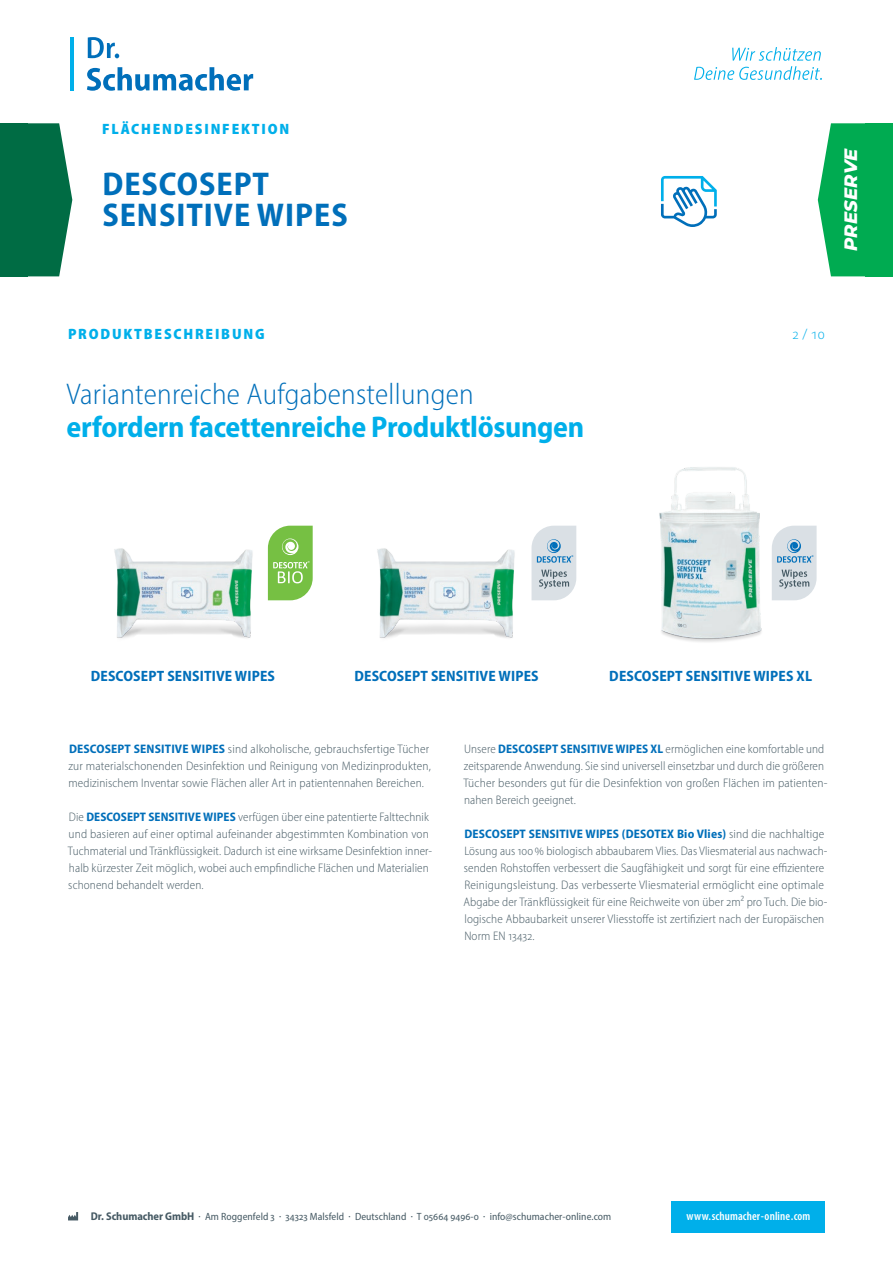
<style>
.page{position:relative;width:893px;height:1263px;background:#fff}
.page>*{position:absolute;margin:0;border:0;box-sizing:border-box;transform-origin:0 0}
.t1{font:700 semi-condensed 33px/30.8px "Myriad Pro";letter-spacing:.03em;color:#006fba}
.t2{font:700 semi-condensed 30px "Myriad Pro";letter-spacing:-.01em;color:#00afea}
.t3{font:300 semi-condensed 30px "Myriad Pro";letter-spacing:.01em;color:#006fba}
.t4{font:italic 800 18px "Montserrat";color:#fff}
.Fliesstext{font:700 semi-condensed 15px "Myriad Pro";letter-spacing:.01em;color:#006fba}
.Ueberschrift_cyan{font:900 semi-condensed 15px "Myriad Pro";letter-spacing:.12em;color:#00afea}
.t5{font:300 semi-condensed 15px "Myriad Pro";color:#00afea}
.Fliesstext-2{font:300 semi-condensed 12.3px/17px "Myriad Pro";letter-spacing:.01em;color:#465a64}
.t6{font:600 condensed 12px "Myriad Pro";letter-spacing:.01em;color:#fff}
.t7{font:semi-condensed 10.5px "Myriad Pro";letter-spacing:.005em;color:#465a64}
.s1{font-weight:700;color:#006fba}
.s2{font-weight:700;font-size:11.25px}
</style>
<div class="page">
<svg style="left:661px;top:176px;width:56px;height:51px"></svg>
<svg style="left:28px;top:123px;width:44px;height:153px"></svg>
<div style="left:865px;top:123px;width:28px;height:153px;background:#00ab51"></div>
<svg style="left:818px;top:123px;width:47px;height:153px"></svg>
<div style="left:0;top:123px;width:28px;height:153px;background:#006c44"></div>
<hr style="left:70px;top:37px;width:4px;height:53px;background:#00afea">
<svg style="left:87px;top:67px;width:166px;height:24px"></svg>
<svg style="left:88px;top:37px;width:31px;height:21px"></svg>
<svg style="left:694px;top:47px;width:128px;height:33px"></svg>
<div style="left:672px;top:1201px;width:153px;height:32px;background:#00afea"></div>
<svg style="left:68px;top:1212px;width:10px;height:8px"></svg>
<img style="left:377px;top:548px;width:138px;height:90px">
<img style="left:659px;top:467px;width:134px;height:175px">
<img style="left:114px;top:547px;width:154px;height:91px">
<svg style="left:268px;top:526px;width:45px;height:74px"></svg>
<svg style="left:531px;top:526px;width:45px;height:74px"></svg>
<svg style="left:772px;top:526px;width:45px;height:74px"></svg>
<p class="Ueberschrift_cyan" style="left:102px;top:119px;width:189px">FLÄCHENDESINFEKTION</p>
<h1 class="t1" style="left:102px;top:168px;width:247px">DESCOSEPT<br>SENSITIVE WIPES</h1>
<p class="Ueberschrift_cyan" style="left:68px;top:324px;width:198px">PRODUKTBESCHREIBUNG</p>
<p class="t3" style="left:67px;top:376px;width:409px">Variantenreiche Aufgabenstellungen</p>
<p class="t2" style="left:67px;top:407px;width:519px">erfordern facettenreiche Produktlösungen</p>
<h3 class="t4" style="left:838px;top:251px;width:105px;rotate:-90deg">PRESERVE</h3>
<p class="t5" style="left:792px;top:325px;width:34px">2 / 10</p>
<p class="Fliesstext" style="left:91px;top:666px;width:186px">DESCOSEPT SENSITIVE WIPES</p>
<p class="Fliesstext" style="left:354px;top:666px;width:186px">DESCOSEPT SENSITIVE WIPES</p>
<p class="Fliesstext" style="left:609px;top:666px;width:204px">DESCOSEPT SENSITIVE WIPES XL</p>
<p class="Fliesstext-2" style="left:68px;top:740px;width:364px"><span class="s1">DESCOSEPT SENSITIVE WIPES</span> sind alkoholische, gebrauchsfertige Tücher zur materialschonenden Desinfektion und Reinigung von Medizinprodukten, medizinischem Inventar sowie Flächen aller Art in patientennahen Bereichen.</p>
<p class="Fliesstext-2" style="left:68px;top:808px;width:366px">Die <span class="s1">DESCOSEPT SENSITIVE WIPES</span> verfügen über eine patentierte Falttechnik und basieren auf einer optimal aufeinander abgestimmten Kombination von Tuchmaterial und Tränkflüssigkeit. Dadurch ist eine wirksame Desinfektion inner&shy;halb kürzester Zeit möglich, wobei auch empfindliche Flächen und Materialien schonend behandelt werden.</p>
<p class="Fliesstext-2" style="left:463px;top:740px;width:366px">Unsere <span class="s1">DESCOSEPT SENSITIVE WIPES XL</span> ermöglichen eine komfortable und zeitsparende Anwendung. Sie sind universell einsetzbar und durch die größeren Tücher besonders gut für die Desinfektion von großen Flächen im patienten&shy;nahen Bereich geeignet.</p>
<p class="Fliesstext-2" style="left:463px;top:825px;width:366px"><span class="s1">DESCOSEPT SENSITIVE WIPES (DESOTEX Bio Vlies)</span> sind die nachhaltige Lösung aus 100% biologisch abbaubarem Vlies. Das Vliesmaterial aus nachwach&shy;senden Rohstoffen verbessert die Saugfähigkeit und sorgt für eine effizientere Reinigungsleistung. Das verbesserte Vliesmaterial ermöglicht eine optimale Abgabe der Tränkflüssigkeit für eine Reichweite von über 2m² pro Tuch. Die bio&shy;logische Abbaubarkeit unserer Vliesstoffe ist zertifiziert nach der Europäischen Norm EN 13432.</p>
<p class="t7" style="left:91px;top:1210px;width:522px"><span class="s2">Dr. Schumacher GmbH</span> · Am Roggenfeld 3 · 34323 Malsfeld · Deutschland · T 05664 9496-0 · info@schumacher-online.com</p>
<p class="t6" style="left:686px;top:1209px;width:125px">www.schumacher-online.com</p>
</div>
